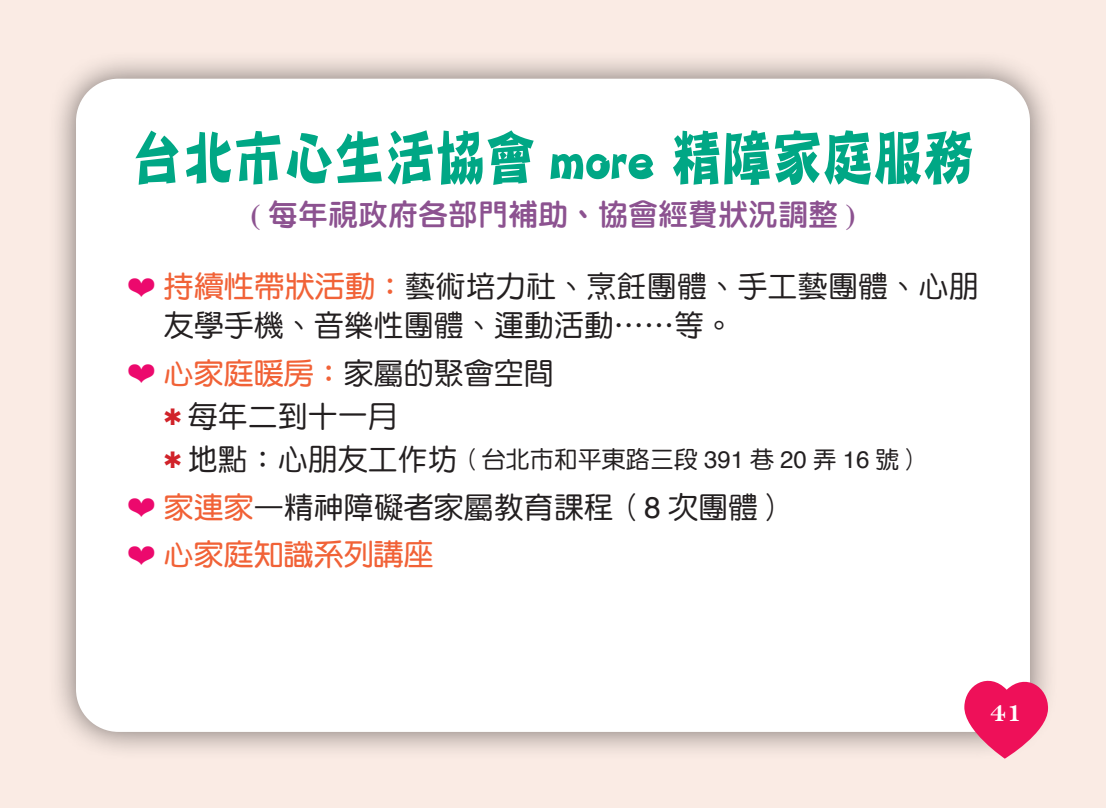
<style>
.page{position:relative;width:1106px;height:808px;background:#faebe4}
.page>*{position:absolute;margin:0;border:0;box-sizing:border-box;transform-origin:0 0}
.標題{font:60px "DF Ping Ju Std W7";color:#00a785;scale:.84 1}
.內文{font:30px/39px "DF Yuan Std W5";color:#231f20}
.次標{font:30px "DF Yuan Std W8";color:#8c5290}
.內文-2{font:30px "DF Yuan Std W7";color:#f16237}
.t1{font:30px "Bell MT Bold";color:#fff}
.內文-3{font:24px "DF Yuan Std W5";color:#231f20}
.s1{font-family:"Times";font-weight:700}
.s2{color:#ec096d}
.s3{font-family:"DF Yuan Std W7";color:#f16237}
.s4{color:#d1232a}
.s5{font-size:30px}
.s6{font-family:"Helvetica"}
</style>
<div class="page">
<div style="left:47px;top:50px;width:1011px;height:711px;background:#231f20;opacity:.6"></div>
<div style="left:76px;top:79px;width:954px;height:653px;background:#fff;border-radius:43px"></div>
<svg style="left:963px;top:671px;width:85px;height:88px"></svg>
<p class="標題" style="left:132px;top:125px;width:1003px">台北市心生活協會 more 精障家庭服務</p>
<p class="次標" style="left:250px;top:198px;width:606px"><span class="s1">(</span> 每年視政府各部門補助、協會經費狀況調整 <span class="s1">)</span></p>
<p class="內文" style="left:164px;top:266px;width:816px;text-indent:-36px"><span class="s2">❤</span> <span class="s3">持續性帶狀活動：</span>藝術培力社、烹飪團體、手工藝團體、心朋友學手機、音樂性團體、運動活動⋯⋯等。</p>
<p class="內文" style="left:128px;top:353px;width:428px"><span class="s2">❤</span> <span class="s3">心家庭暖房：</span>家屬的聚會空間</p>
<p class="內文" style="left:164px;top:396px;width:236px"><span class="s4">✱</span> 每年二到十一月</p>
<p class="內文-3" style="left:164px;top:446px;width:761px"><span class="s4">✱</span> <span class="s5">地點：心朋友工作坊</span>（台北市和平東路三段 <span class="s6">391</span> 巷 <span class="s6">20</span> 弄 <span class="s6">16</span> 號）</p>
<p class="內文" style="left:128px;top:487px;width:662px"><span class="s2">❤</span> <span class="s3">家連家</span>—精神障礙者家屬教育課程（<span class="s6">8</span> 次團體）</p>
<p class="內文-2" style="left:128px;top:538px;width:307px"><span class="s2">❤</span> 心家庭知識系列講座</p>
<p class="t1" style="left:990px;top:693px;width:33px">41</p>
</div>
